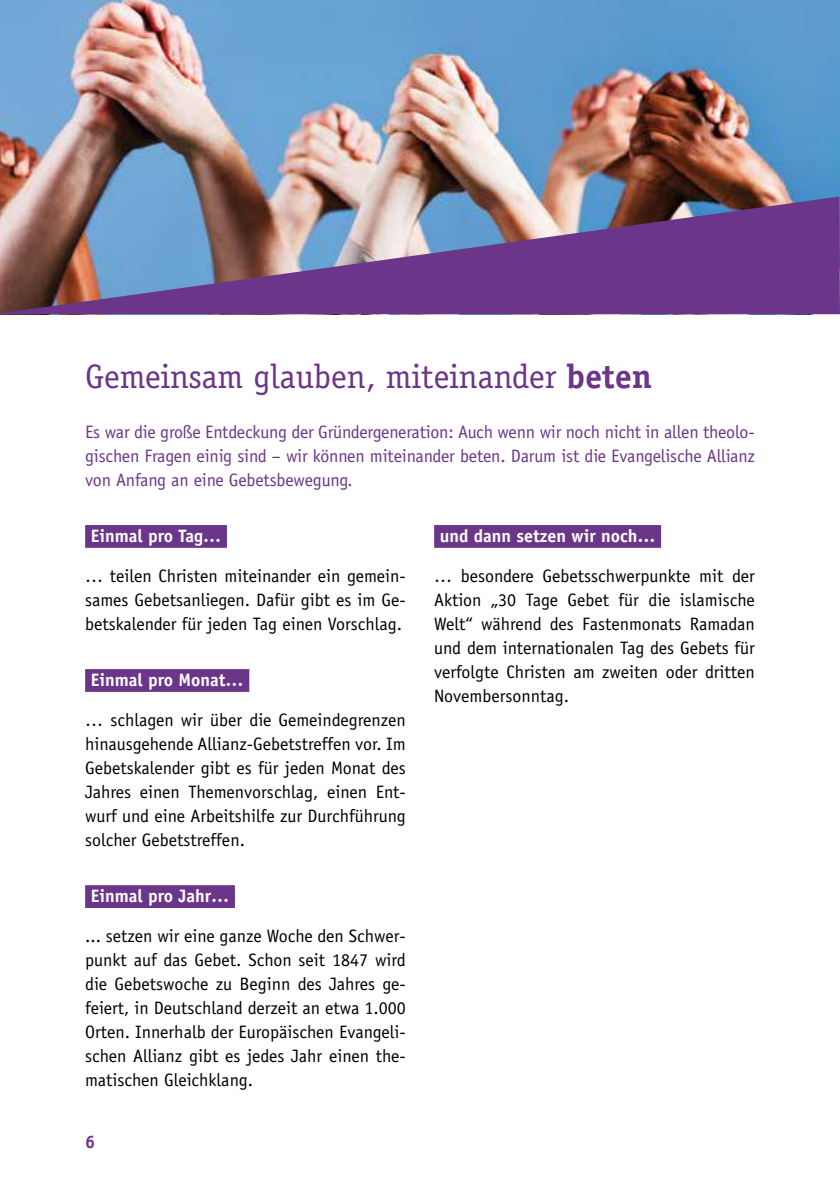
<style>
.page{position:relative;width:840px;height:1191px;background:#fff}
.page>*{position:absolute;margin:0;border:0;box-sizing:border-box;transform-origin:0 0}
.t1{font:34px "Officina Serif";color:#6b3689}
.t2{font:18px/24px "Officina Sans Std";color:#000;text-align:justify}
.t3{font:18px/24px "Officina Sans Std";letter-spacing:-.01em;color:#6b3689;text-align:justify}
.t4{font:700 18px "Officina Sans Std";color:#fff}
.t5{font:700 18px "Officina Sans Std";color:#6b3689}
.s1{font-weight:700}
.s2{font-style:italic}
</style>
<div class="page">
<img style="left:0;top:0;width:839px;height:196px">
<img style="left:0;top:196px;width:839px;height:118px">
<div style="left:85px;top:525px;width:142px;height:23px;background:#6b3689"></div>
<div style="left:85px;top:669px;width:164px;height:23px;background:#6b3689"></div>
<div style="left:85px;top:885px;width:150px;height:23px;background:#6b3689"></div>
<div style="left:434px;top:525px;width:226px;height:23px;background:#6b3689"></div>
<h1 class="t1" style="left:85px;top:356px;width:568px">Gemeinsam glauben, miteinander <span class="s1">beten</span></h1>
<p class="t3" style="left:85px;top:420px;width:671px">Es war die große Entdeckung der Gründergeneration: Auch wenn wir noch nicht in allen theolo&shy;gischen Fragen einig sind – wir können miteinander beten. Darum ist die Evangelische Allianz von Anfang an eine Gebetsbewegung<span class="s2">.</span></p>
<p class="t4" style="left:91px;top:525px;width:132px">Einmal pro Tag…</p>
<p class="t2" style="left:85px;top:564px;width:322px">… teilen Christen miteinander ein gemein&shy;sames Gebetsanliegen. Dafür gibt es im Ge&shy;betskalender für jeden Tag einen Vorschlag.</p>
<p class="t4" style="left:91px;top:669px;width:154px">Einmal pro Monat…</p>
<p class="t2" style="left:85px;top:708px;width:322px">… schlagen wir über die Gemeindegrenzen hinausgehende Allianz-Gebetstreffen vor. Im Gebetskalender gibt es für jeden Monat des Jahres einen Themenvorschlag, einen Ent&shy;wurf und eine Arbeitshilfe zur Durchführung solcher Gebetstreffen.</p>
<p class="t4" style="left:91px;top:885px;width:140px">Einmal pro Jahr…</p>
<p class="t2" style="left:85px;top:924px;width:322px">... setzen wir eine ganze Woche den Schwer&shy;punkt auf das Gebet. Schon seit 1847 wird die Gebetswoche zu Beginn des Jahres ge&shy;feiert, in Deutschland derzeit an etwa 1.000<br>Orten. Innerhalb der Europäischen Evangeli&shy;schen Allianz gibt es jedes Jahr einen the&shy;matischen Gleichklang.</p>
<p class="t5" style="left:85px;top:1130px;width:12px">6</p>
<p class="t4" style="left:439px;top:525px;width:217px">und dann setzen wir noch…</p>
<p class="t2" style="left:434px;top:564px;width:322px">… besondere Gebetsschwerpunkte mit der Aktion „30 Tage Gebet für die islamische Welt“ während des Fastenmonats Ramadan und dem internationalen Tag des Gebets für verfolgte Christen am zweiten oder dritten Novembersonntag.</p>
</div>
